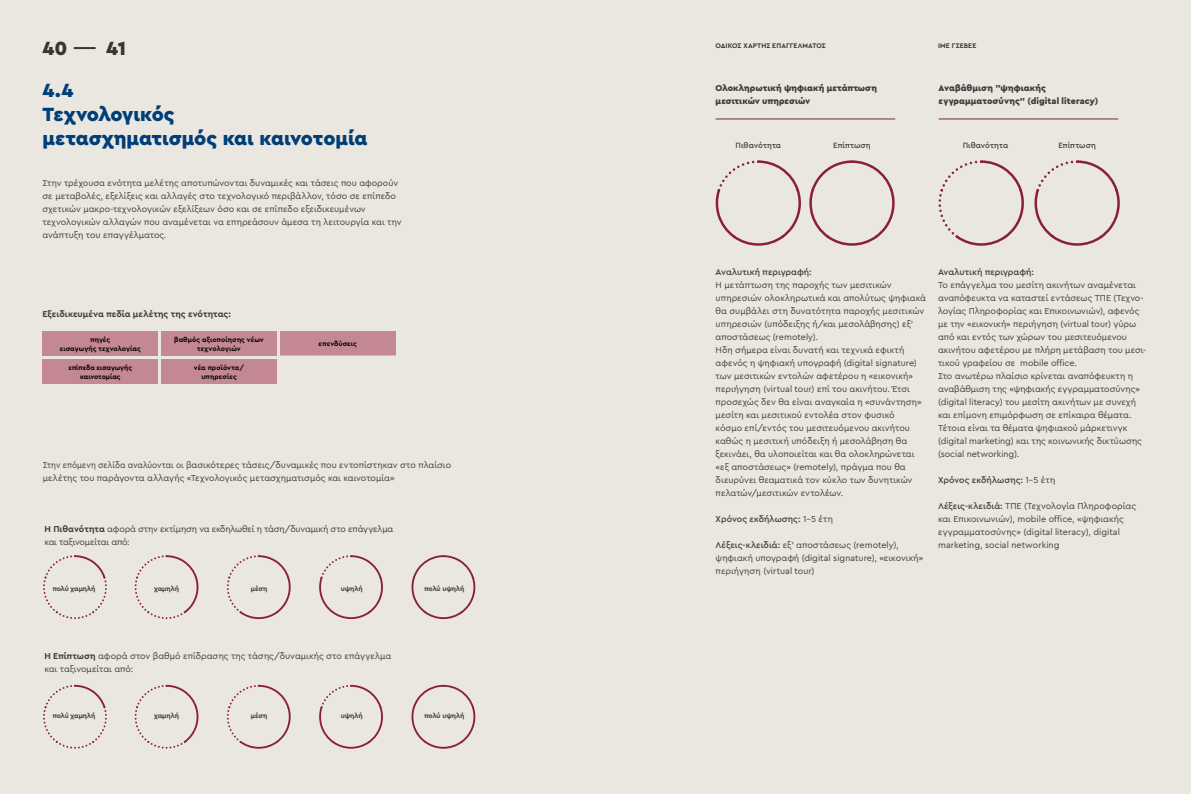
<style>
.page{position:relative;width:1191px;height:794px;background:#eae6e0}
.page>*{position:absolute;margin:0;border:0;box-sizing:border-box;transform-origin:0 0}
.t1{font:900 20px/24px "Cera Pro";color:#003e78}
.t2{font:900 20px "Cera Pro";color:#3c3c3b}
.t3{font:9px/13px "Cera Pro";color:#3c3c3b}
.t4{font:9px/13px "Cera Pro";color:#3c3c3b;scale:.93 1}
.t5{font:900 9px/13px "Cera Pro";letter-spacing:.005em;color:#3c3c3b}
.t6{font:9px/13px "Cera Pro";letter-spacing:-.02em;color:#3c3c3b}
.t7{font:500 9px "Cera Pro";color:#3c3c3b}
.t8{font:700 9px "Cera Pro";letter-spacing:.005em;color:#3c3c3b}
.t9{font:500 8px "Cera Pro";letter-spacing:.005em;color:#3c3c3b}
.t10{font:700 7px/9px "Cera Pro";letter-spacing:.005em;color:#000;text-align:center}
.t11{font:700 7px "Cera Pro";letter-spacing:-.005em;color:#3c3c3b}
.t12{font:700 7px "Cera Pro";letter-spacing:.015em;color:#3c3c3b}
.s1{font-weight:700}
.s2{font-weight:400}
.s3{font-weight:500}
</style>
<div class="page">
<div style="left:43px;top:331px;width:115px;height:24px;background:#c48893"></div>
<div style="left:43px;top:359px;width:115px;height:24px;background:#c48893"></div>
<div style="left:280px;top:331px;width:115px;height:24px;background:#c48893"></div>
<div style="left:161px;top:331px;width:116px;height:24px;background:#c48893"></div>
<div style="left:161px;top:359px;width:116px;height:24px;background:#c48893"></div>
<svg style="left:43px;top:555px;width:64px;height:64px"></svg>
<svg style="left:135px;top:555px;width:64px;height:64px"></svg>
<svg style="left:227px;top:555px;width:64px;height:64px"></svg>
<svg style="left:319px;top:555px;width:64px;height:64px"></svg>
<svg style="left:411px;top:555px;width:65px;height:64px"></svg>
<svg style="left:43px;top:685px;width:64px;height:63px"></svg>
<svg style="left:135px;top:685px;width:64px;height:63px"></svg>
<svg style="left:227px;top:685px;width:64px;height:63px"></svg>
<svg style="left:319px;top:685px;width:64px;height:63px"></svg>
<svg style="left:411px;top:685px;width:65px;height:63px"></svg>
<hr style="left:715px;top:118px;width:180px;height:1px;background:#8a1e3e">
<hr style="left:938px;top:118px;width:180px;height:1px;background:#8a1e3e">
<svg style="left:1034px;top:160px;width:86px;height:86px"></svg>
<svg style="left:938px;top:160px;width:86px;height:86px"></svg>
<svg style="left:715px;top:160px;width:180px;height:86px"></svg>
<h1 class="t2" style="left:43px;top:35px;width:26px">40</h1>
<h1 class="t2" style="left:106px;top:35px;width:22px">41</h1>
<h1 class="t1" style="left:43px;top:77px;width:326px">4.4<br>Τεχνολογικός<br>μετασχηματισμός και καινοτομία</h1>
<p class="t3" style="left:43px;top:176px;width:361px">Στην τρέχουσα ενότητα μελέτης αποτυπώνονται δυναμικές και τάσεις που αφορούν σε μεταβολές, εξελίξεις και αλλαγές στο τεχνολογικό περιβάλλον, τόσο σε επίπεδο σχετικών μακρο-τεχνολογικών εξελίξεων όσο και σε επίπεδο εξειδικευμένων τεχνολογικών αλλαγών που αναμένεται να επηρεάσουν άμεσα τη λειτουργία και την ανάπτυξη του επαγγέλματος.</p>
<p class="t8" style="left:43px;top:308px;width:190px">Εξειδικευμένα πεδία μελέτης της ενότητας:</p>
<p class="t10" style="left:60px;top:335px;width:83px">πηγές<br>εισαγωγής τεχνολογίας</p>
<p class="t10" style="left:174px;top:334px;width:91px">βαθμός αξιοποίησης νέων τεχνολογιών</p>
<p class="t10" style="left:319px;top:339px;width:40px">επενδύσεις</p>
<p class="t10" style="left:68px;top:363px;width:65px">επίπεδα εισαγωγής καινοτομίας</p>
<p class="t10" style="left:194px;top:362px;width:52px">νέα προϊόντα/ υπηρεσίες</p>
<p class="t4" style="left:43px;top:458px;width:441px">Στην επόμενη σελίδα αναλύονται οι βασικότερες τάσεις/δυναμικές που εντοπίστηκαν στο πλαίσιο μελέτης του παράγοντα αλλαγής «Τεχνολογικός μετασχηματισμός και καινοτομία»</p>
<p class="t6" style="left:44px;top:522px;width:350px"><span class="s1">Η Πιθανότητα</span> αφορά στην εκτίμηση να εκδηλωθεί η τάση/δυναμική στο επάγγελμα και ταξινομείται από:</p>
<p class="t11" style="left:53px;top:584px;width:44px">πολύ χαμηλή</p>
<p class="t11" style="left:154px;top:584px;width:26px">χαμηλή</p>
<p class="t11" style="left:251px;top:584px;width:18px">μέση</p>
<p class="t11" style="left:341px;top:584px;width:24px">υψηλή</p>
<p class="t11" style="left:424px;top:584px;width:41px">πολύ υψηλή</p>
<p class="t3" style="left:44px;top:649px;width:348px"><span class="s1">Η Επίπτωση</span> αφορά στον βαθμό επίδρασης της τάσης/δυναμικής στο επάγγελμα και ταξινομείται από:</p>
<p class="t11" style="left:53px;top:711px;width:44px">πολύ χαμηλή</p>
<p class="t11" style="left:154px;top:711px;width:26px">χαμηλή</p>
<p class="t11" style="left:251px;top:711px;width:18px">μέση</p>
<p class="t11" style="left:341px;top:711px;width:24px">υψηλή</p>
<p class="t11" style="left:424px;top:711px;width:41px">πολύ υψηλή</p>
<p class="t11" style="left:715px;top:41px;width:112px">ΟΔΙΚΟΣ ΧΑΡΤΗΣ ΕΠΑΓΓΕΛΜΑΤΟΣ</p>
<p class="t12" style="left:938px;top:41px;width:40px">ΙΜΕ ΓΣΕΒΕΕ</p>
<p class="t5" style="left:715px;top:81px;width:163px">Ολοκληρωτική ψηφιακή μετάπτωση μεσιτικών υπηρεσιών</p>
<p class="t5" style="left:938px;top:81px;width:161px">Αναβάθμιση "ψηφιακής εγγραμματοσύνης" (digital literacy)</p>
<p class="t9" style="left:735px;top:140px;width:47px">Πιθανότητα</p>
<p class="t9" style="left:833px;top:140px;width:39px">Επίπτωση</p>
<p class="t9" style="left:962px;top:140px;width:47px">Πιθανότητα</p>
<p class="t9" style="left:1058px;top:140px;width:39px">Επίπτωση</p>
<p class="t7" style="left:715px;top:266px;width:97px">Αναλυτική περιγραφή:</p>
<p class="t3" style="left:715px;top:278px;width:212px">Η μετάπτωση της παροχής των μεσιτικών υπηρεσιών ολοκληρωτικά και απολύτως ψηφιακά θα συμβάλει στη δυνατότητα παροχής μεσιτικών υπηρεσιών (υπόδειξης ή/και μεσολάβησης) εξ' αποστάσεως (remotely).<br>Hδη σήμερα είναι δυνατή και τεχνικά εφικτή αφενός η ψηφιακή υπογραφή (digital signature) των μεσιτικών εντολών αφετέρου η «εικονική» περιήγηση (virtual tour) επί του ακινήτου. Έτσι προσεχώς δεν θα είναι αναγκαία η «συνάντηση» μεσίτη και μεσιτικού εντολέα στον φυσικό<br>κόσμο επί/εντός του μεσιτευόμενου ακινήτου καθώς η μεσιτική υπόδειξη ή μεσολάβηση θα ξεκινάει, θα υλοποιείται και θα ολοκληρώνεται «εξ αποστάσεως» (remotely), πράγμα που θα διευρύνει θεαματικά τον κύκλο των δυνητικών πελατών/μεσιτικών εντολέων.</p>
<p class="t7" style="left:715px;top:513px;width:119px">Χρόνος εκδήλωσης: <span class="s2">1-5 έτη</span></p>
<p class="t3" style="left:715px;top:538px;width:209px"><span class="s3">Λέξεις-κλειδιά:</span> εξ' αποστάσεως (remotely), ψηφιακή υπογραφή (digital signature), «εικονική» περιήγηση (virtual tour)</p>
<p class="t7" style="left:938px;top:266px;width:97px">Αναλυτική περιγραφή:</p>
<p class="t3" style="left:938px;top:278px;width:210px">Το επάγγελμα του μεσίτη ακινήτων αναμένεται αναπόφευκτα να καταστεί εντάσεως ΤΠΕ (Τεχνο&shy;λογίας Πληροφορίας και Επικοινωνιών), αφενός με την «εικονική» περιήγηση (virtual tour) γύρω από και εντός των χώρων του μεσιτευόμενου ακινήτου αφετέρου με πλήρη μετάβαση του μεσι&shy;τικού γραφείου σε mobile office.<br>Στο ανωτέρω πλαίσιο κρίνεται αναπόφευκτη η αναβάθμιση της «ψηφιακής εγγραμματοσύνης» (digital literacy) του μεσίτη ακινήτων με συνεχή και επίμονη επιμόρφωση σε επίκαιρα θέματα.<br>Τέτοια είναι τα θέματα ψηφιακού μάρκετινγκ (digital marketing) και της κοινωνικής δικτύωσης (social networking).</p>
<p class="t7" style="left:938px;top:474px;width:119px">Χρόνος εκδήλωσης: <span class="s2">1-5 έτη</span></p>
<p class="t3" style="left:938px;top:499px;width:199px"><span class="s3">Λέξεις-κλειδιά:</span> ΤΠΕ (Τεχνολογία Πληροφορίας και Επικοινωνιών), mobile office, «ψηφιακής εγγραμματοσύνης» (digital literacy), digital marketing, social networking</p>
</div>
